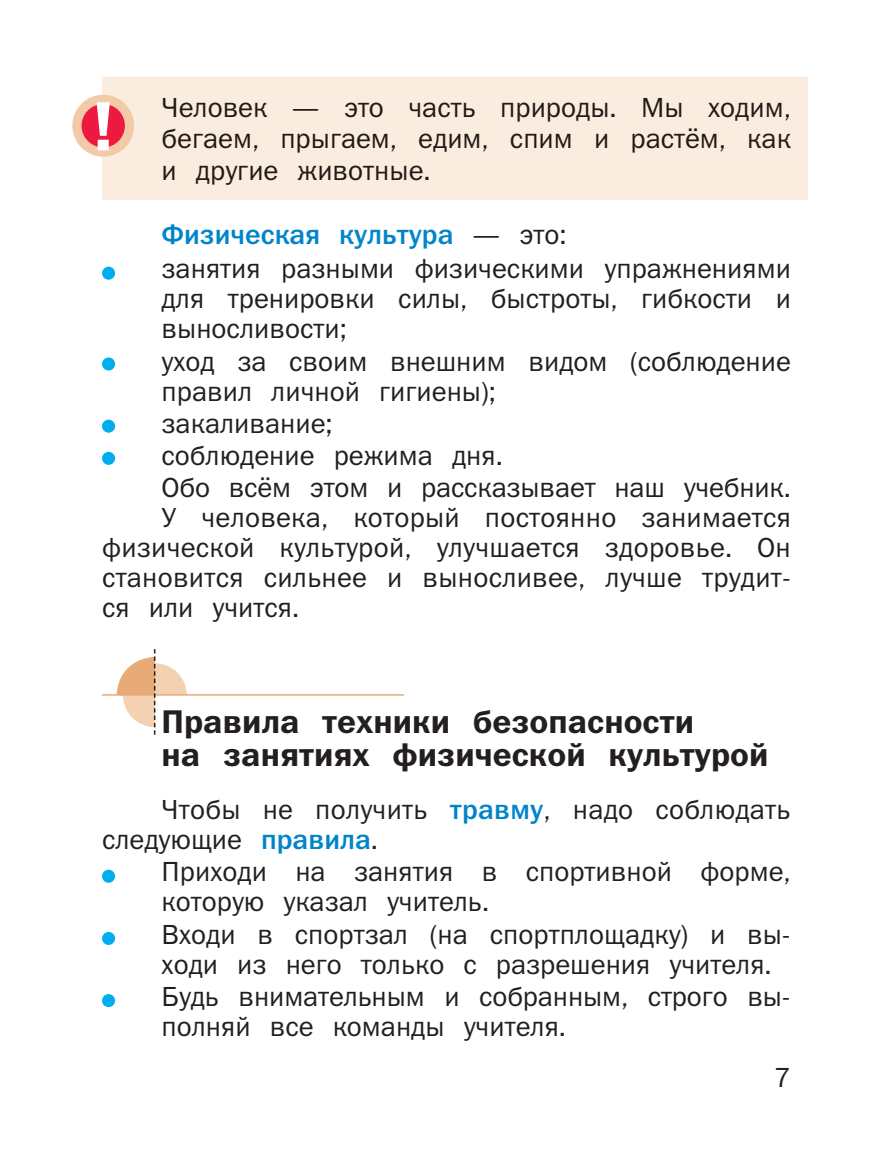
<style>
.page{position:relative;width:893px;height:1149px;background:#fff}
.page>*{position:absolute;margin:0;border:0;box-sizing:border-box;transform-origin:0 0}
.t1{font:33px/33px "Franklin Gothic Demi ITC";color:#231f20}
.t2{font:27.75px/30.9px "Franklin Gothic Book ITC";color:#231f20}
.t3{font:27.75px/31.5px "Franklin Gothic Book ITC";color:#221a17;text-align:justify}
.t4{font:27.75px "Franklin Gothic Medium ITC";color:#0084ca}
.s1{font-family:"Franklin Gothic Book ITC";color:#231f20}
.s2{font-family:"Franklin Gothic Medium ITC";color:#0084ca}
</style>
<div class="page">
<div style="left:102px;top:266px;width:13px;height:13px;background:#00aeef;border-radius:50%"></div>
<div style="left:102px;top:357px;width:13px;height:13px;background:#00aeef;border-radius:50%"></div>
<div style="left:102px;top:419px;width:13px;height:13px;background:#00aeef;border-radius:50%"></div>
<div style="left:102px;top:451px;width:13px;height:13px;background:#00aeef;border-radius:50%"></div>
<div style="left:123px;top:663px;width:64px;height:64px;background:#f4d1b3;border-radius:50%"></div>
<div style="left:155px;top:695px;width:33px;height:32px;background:#fff"></div>
<hr style="left:102px;top:694px;width:302px;height:1px;background:#e8ab77">
<svg style="left:116px;top:649px;width:39px;height:85px"></svg>
<div style="left:102px;top:869px;width:13px;height:13px;background:#00aeef;border-radius:50%"></div>
<div style="left:102px;top:931px;width:13px;height:13px;background:#00aeef;border-radius:50%"></div>
<div style="left:102px;top:993px;width:13px;height:13px;background:#00aeef;border-radius:50%"></div>
<div style="left:102px;top:77px;width:706px;height:123px;background:#faecde"></div>
<div style="left:163px;top:98px;width:628px;height:23px;background:#faecde"></div>
<div style="left:163px;top:129px;width:628px;height:24px;background:#faecde"></div>
<div style="left:164px;top:165px;width:265px;height:20px;background:#faecde"></div>
<div style="left:72px;top:95px;width:62px;height:62px;background:#f2caa7;border-radius:50%"></div>
<div style="left:82px;top:104px;width:43px;height:43px;background:#ed1941;border-radius:50%"></div>
<svg style="left:97px;top:102px;width:13px;height:48px"></svg>
<p class="t3" style="left:162px;top:94px;width:631px">Человек — это часть природы. Мы ходим, бегаем, прыгаем, едим, спим и растём, как и другие животные.</p>
<p class="t4" style="left:162px;top:224px;width:406px">Физическая культура <span class="s1">— это:</span></p>
<p class="t2" style="left:162px;top:255px;width:631px">занятия разными физическими упражнениями</p>
<p class="t2" style="left:162px;top:285px;width:631px">для тренировки силы, быстроты, гибкости и</p>
<p class="t2" style="left:162px;top:315px;width:187px">выносливости;</p>
<p class="t2" style="left:162px;top:347px;width:631px">уход за своим внешним видом (соблюдение</p>
<p class="t2" style="left:162px;top:377px;width:336px">правил личной гигиены);</p>
<p class="t2" style="left:162px;top:410px;width:173px">закаливание;</p>
<p class="t2" style="left:162px;top:442px;width:343px">соблюдение режима дня.</p>
<p class="t2" style="left:162px;top:474px;width:631px">Обо всём этом и рассказывает наш учебник.</p>
<p class="t2" style="left:162px;top:504px;width:631px">У человека, который постоянно занимается</p>
<p class="t2" style="left:102px;top:534px;width:690px">физической культурой, улучшается здоровье. Он</p>
<p class="t2" style="left:102px;top:564px;width:690px">становится сильнее и выносливее, лучше трудит-</p>
<p class="t2" style="left:102px;top:594px;width:199px">ся или учится.</p>
<p class="t1" style="left:162px;top:707px;width:608px">Правила техники безопасности<br>на занятиях физической культурой</p>
<p class="t2" style="left:102px;top:796px;width:690px;line-height:30px;text-indent:60px">Чтобы не получить <span class="s2">травму</span>, надо соблюдать следующие <span class="s2">правила</span>.</p>
<p class="t2" style="left:162px;top:858px;width:630px">Приходи на занятия в спортивной форме, которую указал учитель.<br>Входи в спортзал (на спортплощадку) и вы&shy;ходи из него только с разрешения учителя.<br>Будь внимательным и собранным, строго вы&shy;полняй все команды учителя.</p>
<p class="t2" style="left:774px;top:1063px;width:18px">7</p>
</div>
